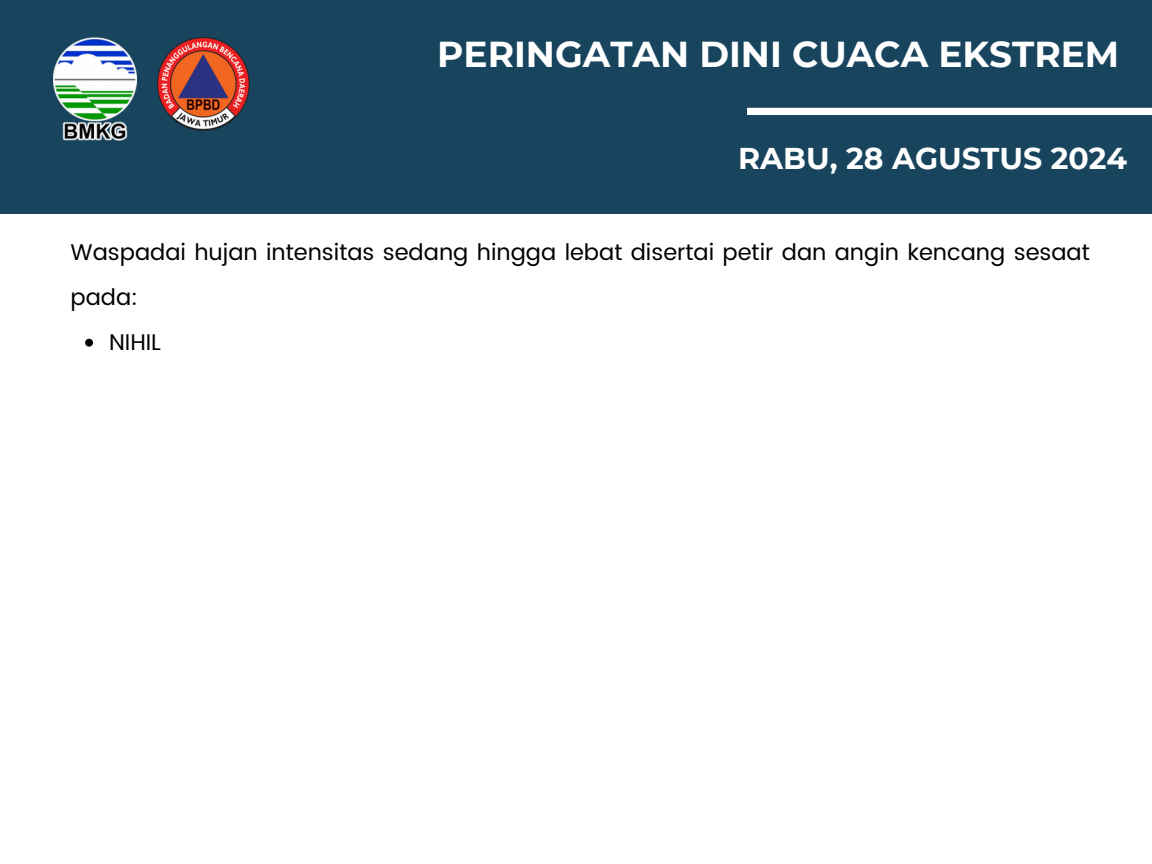
<style>
.page{position:relative;width:1152px;height:864px;background:#fff}
.page>*{position:absolute;margin:0;border:0;box-sizing:border-box;transform-origin:0 0}
.t1{font:700 36px "Montserrat";color:#fff}
.t2{font:700 30px "Montserrat";color:#fff}
.t3{font:22.65px/45px "Poppins";color:#000}
</style>
<div class="page">
<div style="left:0;top:0;width:1152px;height:213px;background:#18445d"></div>
<div style="left:747px;top:108px;width:405px;height:7px;background:#fff"></div>
<svg style="left:85px;top:339px;width:8px;height:8px"></svg>
<img style="left:53px;top:37px;width:83px;height:104px">
<img style="left:157px;top:38px;width:92px;height:92px">
<p class="t1" style="left:437px;top:32px;width:684px">PERINGATAN DINI CUACA EKSTREM</p>
<p class="t2" style="left:738px;top:140px;width:390px">RABU, 28 AGUSTUS 2024</p>
<h1 class="t3" style="left:71px;top:230px;width:1021px">Waspadai hujan intensitas sedang hingga lebat disertai petir dan angin kencang sesaat pada:</h1>
<h2 class="t3" style="left:109px;top:320px;width:53px">NIHIL</h2>
</div>
